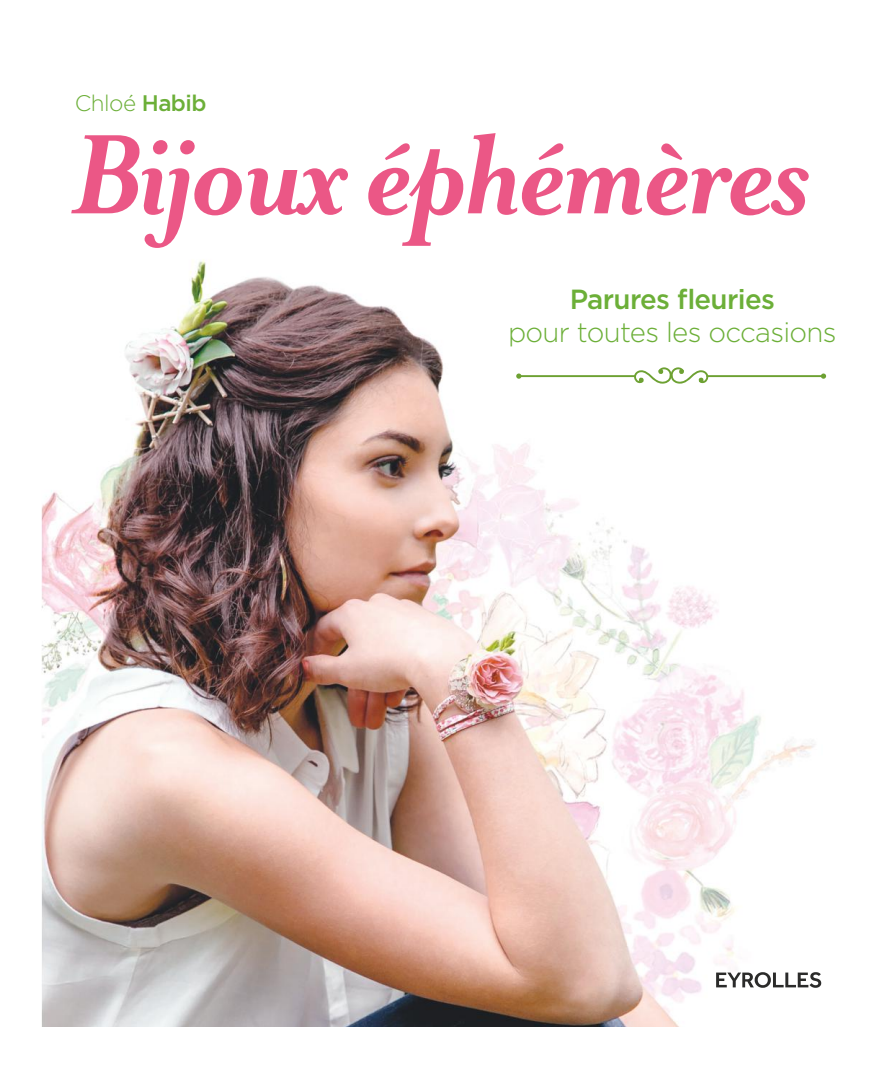
<style>
.page{position:relative;width:888px;height:1078px;background:#fff}
.page>*{position:absolute;margin:0;border:0;box-sizing:border-box;transform-origin:0 0}
.t1{font:italic 700 130.05px "Mrs Eaves OT";letter-spacing:-.025em;color:#eb5786}
.t2{font:300 27.6px/33.2px "Gotham";letter-spacing:-.025em;color:#6caf38;text-align:center}
.t3{font:300 22.5px "Gotham";letter-spacing:-.025em;color:#6caf38}
.s1{font-weight:500}
</style>
<div class="page">
<img style="left:41px;top:259px;width:786px;height:767px">
<svg style="left:634px;top:367px;width:74px;height:17px"></svg>
<hr style="left:706px;top:375px;width:118px;height:2px;background:#6da132">
<hr style="left:518px;top:375px;width:118px;height:2px;background:#6da132">
<svg style="left:516px;top:373px;width:5px;height:6px"></svg>
<svg style="left:821px;top:373px;width:5px;height:6px"></svg>
<svg style="left:716px;top:972px;width:105px;height:16px"></svg>
<p class="t3" style="left:75px;top:89px;width:133px">Chloé <span class="s1">Habib</span></p>
<p class="t1" style="left:71px;top:104px;width:739px">Bijoux éphémères</p>
<p class="t2" style="left:508px;top:282px;width:330px"><span class="s1">Parures fleuries<br></span>pour toutes les occasions</p>
</div>
